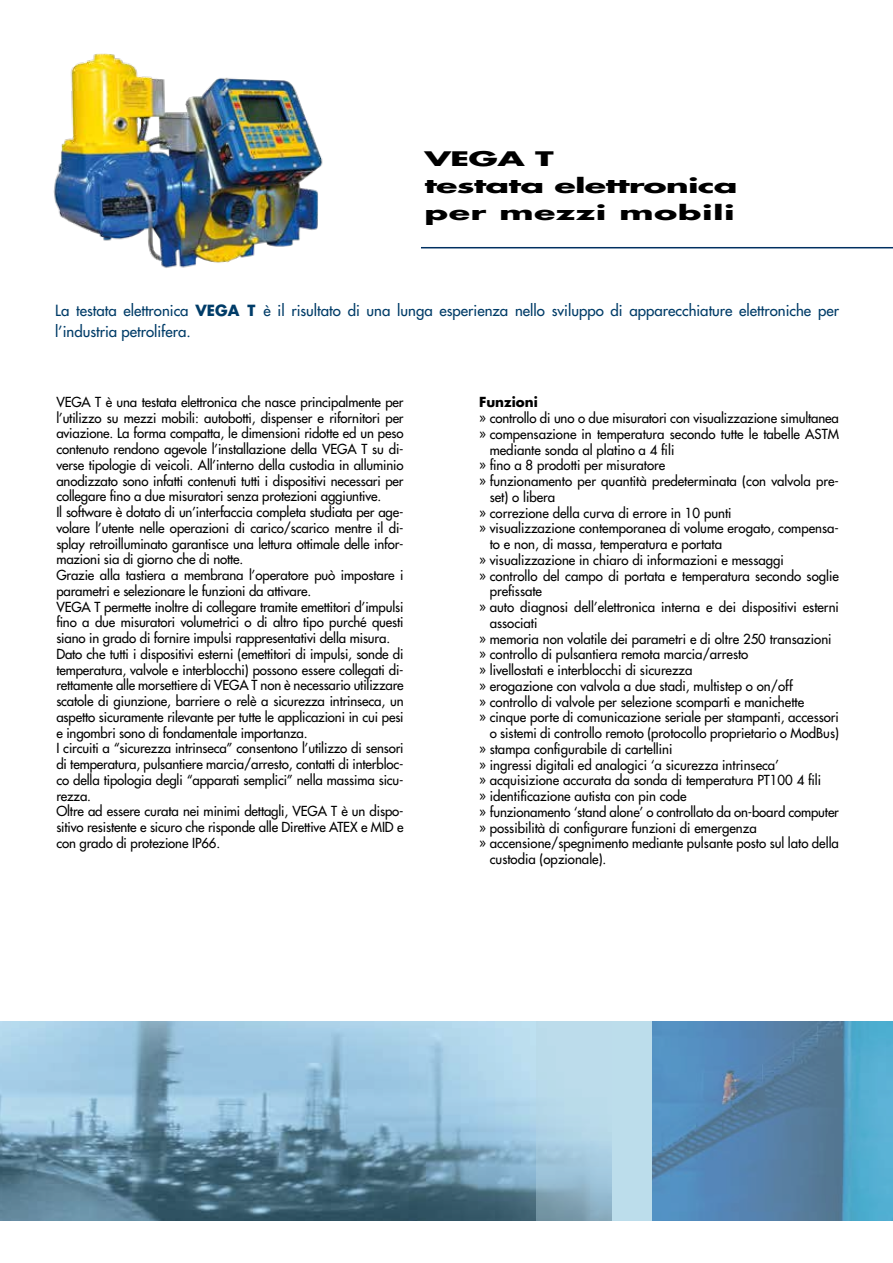
<style>
.page{position:relative;width:893px;height:1263px;background:#fff}
.page>*{position:absolute;margin:0;border:0;box-sizing:border-box;transform-origin:0 0}
.t1{font:700 19.5px/27px "Futura Std";letter-spacing:-.025em;color:#000;scale:1.8 1}
.t2{font:15px/21px "Futura";color:#003c68}
.t3{font:13.5px/15.8px "Futura";letter-spacing:-.01em;color:#000}
.t4{font:700 13.5px "Futura Std";color:#000}
.s1{font-weight:700}
</style>
<div class="page">
<svg style="left:0;top:1021px;width:893px;height:199px;background:#7aa5bf"></svg>
<hr style="left:421px;top:247px;width:472px;height:1px;background:#003061">
<img style="left:53px;top:53px;width:270px;height:215px">
<h1 class="t1" style="left:424px;top:145px;width:176px">VEGA T<br>testata elettronica per mezzi mobili</h1>
<p class="t2" style="left:55px;top:300px;width:785px">La testata elettronica <span class="s1">VEGA T</span> è il risultato di una lunga esperienza nello sviluppo di apparecchiature elettroniche per l’industria petrolifera.</p>
<p class="t3" style="left:56px;top:394px;width:349px">VEGA T è una testata elettronica che nasce principalmente per l’utilizzo su mezzi mobili: autobotti, dispenser e rifornitori per aviazione. La forma compatta, le dimensioni ridotte ed un peso contenuto rendono agevole l’installazione della VEGA T su di&shy;verse tipologie di veicoli. All’interno della custodia in alluminio anodizzato sono infatti contenuti tutti i dispositivi necessari per collegare fino a due misuratori senza protezioni aggiuntive.<br>Il software è dotato di un’interfaccia completa studiata per age&shy;volare l’utente nelle operazioni di carico/scarico mentre il di&shy;splay retroilluminato garantisce una lettura ottimale delle infor&shy;mazioni sia di giorno che di notte.<br>Grazie alla tastiera a membrana l’operatore può impostare i parametri e selezionare le funzioni da attivare.<br>VEGA T permette inoltre di collegare tramite emettitori d’impulsi fino a due misuratori volumetrici o di altro tipo purché questi siano in grado di fornire impulsi rappresentativi della misura.<br>Dato che tutti i dispositivi esterni (emettitori di impulsi, sonde di temperatura, valvole e interblocchi) possono essere collegati di&shy;rettamente alle morsettiere di VEGA T non è necessario utilizzare scatole di giunzione, barriere o relè a sicurezza intrinseca, un aspetto sicuramente rilevante per tutte le applicazioni in cui pesi e ingombri sono di fondamentale importanza.<br>I circuiti a “sicurezza intrinseca” consentono l’utilizzo di sensori di temperatura, pulsantiere marcia/arresto, contatti di interbloc&shy;co della tipologia degli “apparati semplici” nella massima sicu&shy;rezza.<br>Oltre ad essere curata nei minimi dettagli, VEGA T è un dispo&shy;sitivo resistente e sicuro che risponde alle Direttive ATEX e MID e con grado di protezione IP66.</p>
<p class="t4" style="left:479px;top:393px;width:60px">Funzioni</p>
<p class="t3" style="left:479px;top:410px;width:361px">» controllo di uno o due misuratori con visualizzazione simultanea</p>
<p class="t3" style="left:479px;top:426px;width:361px">» compensazione in temperatura secondo tutte le tabelle ASTM</p>
<p class="t3" style="left:490px;top:442px;width:186px">mediante sonda al platino a 4 fili</p>
<p class="t3" style="left:479px;top:457px;width:188px">» fino a 8 prodotti per misuratore</p>
<p class="t3" style="left:479px;top:473px;width:361px">» funzionamento per quantità predeterminata (con valvola pre-</p>
<p class="t3" style="left:490px;top:489px;width:67px">set) o libera</p>
<p class="t3" style="left:479px;top:505px;width:254px">» correzione della curva di errore in 10 punti</p>
<p class="t3" style="left:479px;top:520px;width:361px">» visualizzazione contemporanea di volume erogato, compensa-</p>
<p class="t3" style="left:490px;top:536px;width:234px">to e non, di massa, temperatura e portata</p>
<p class="t3" style="left:479px;top:552px;width:306px">» visualizzazione in chiaro di informazioni e messaggi</p>
<p class="t3" style="left:479px;top:568px;width:361px">» controllo del campo di portata e temperatura secondo soglie</p>
<p class="t3" style="left:490px;top:583px;width:54px">prefissate</p>
<p class="t3" style="left:479px;top:599px;width:361px">» auto diagnosi dell’elettronica interna e dei dispositivi esterni</p>
<p class="t3" style="left:490px;top:615px;width:49px">associati</p>
<p class="t3" style="left:479px;top:631px;width:354px">» memoria non volatile dei parametri e di oltre 250 transazioni</p>
<p class="t3" style="left:479px;top:646px;width:271px">» controllo di pulsantiera remota marcia/arresto</p>
<p class="t3" style="left:479px;top:662px;width:215px">» livellostati e interblocchi di sicurezza</p>
<p class="t3" style="left:479px;top:678px;width:315px">» erogazione con valvola a due stadi, multistep o on/off</p>
<p class="t3" style="left:479px;top:694px;width:327px">» controllo di valvole per selezione scomparti e manichette</p>
<p class="t3" style="left:479px;top:709px;width:361px">» cinque porte di comunicazione seriale per stampanti, accessori</p>
<p class="t3" style="left:490px;top:725px;width:351px">o sistemi di controllo remoto (protocollo proprietario o ModBus)</p>
<p class="t3" style="left:479px;top:741px;width:195px">» stampa configurabile di cartellini</p>
<p class="t3" style="left:479px;top:757px;width:301px">» ingressi digitali ed analogici ‘a sicurezza intrinseca’</p>
<p class="t3" style="left:479px;top:772px;width:344px">» acquisizione accurata da sonda di temperatura PT100 4 fili</p>
<p class="t3" style="left:479px;top:788px;width:209px">» identificazione autista con pin code</p>
<p class="t3" style="left:479px;top:804px;width:361px">» funzionamento ‘stand alone’ o controllato da on-board computer</p>
<p class="t3" style="left:479px;top:820px;width:279px">» possibilità di configurare funzioni di emergenza</p>
<p class="t3" style="left:479px;top:835px;width:361px">» accensione/spegnimento mediante pulsante posto sul lato della</p>
<p class="t3" style="left:490px;top:851px;width:118px">custodia (opzionale).</p>
</div>
